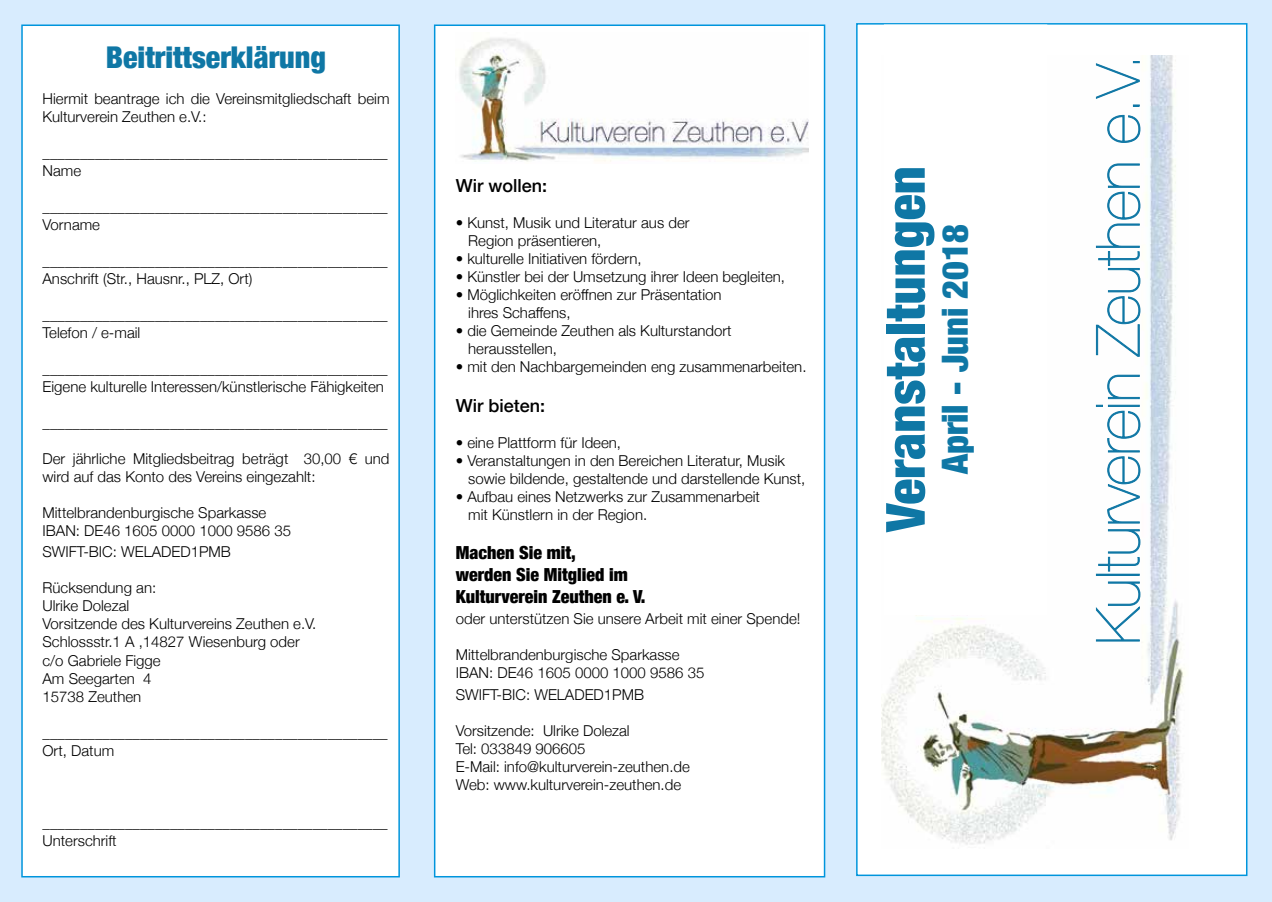
<style>
.page{position:relative;width:1272px;height:902px;background:#fff}
.page>*{position:absolute;margin:0;border:0;box-sizing:border-box;transform-origin:0 0}
.t1{font:200 60px "Helvetica Neue";color:#0f77a5}
.t2{font:900 condensed 54px "Helvetica Neue";color:#0f77a5}
.t3{font:900 condensed 36px "Helvetica Neue";color:#0f77a5}
.t4{font:900 condensed 30px "Helvetica Neue";color:#0f77a5}
.t5{font:900 condensed 18px/21.6px "Helvetica Neue";color:#000}
.t6{font:500 18px "Helvetica Neue";color:#000}
.t7{font:300 15px/18px "Helvetica Neue";color:#000}
</style>
<div class="page">
<div style="left:0;top:0;width:416px;height:901px;background:#d8ecfe"></div>
<div style="left:416px;top:0;width:855px;height:901px;background:#d8ecfe"></div>
<div style="left:21px;top:24px;width:379px;height:853px;background:#fff;border:2px solid #0095dc"></div>
<div style="left:434px;top:24px;width:391px;height:853px;background:#fff;border:2px solid #0095dc"></div>
<div style="left:856px;top:23px;width:391px;height:853px;background:#fff;border:2px solid #0095dc"></div>
<img style="left:459px;top:38px;width:349px;height:124px">
<img style="left:882px;top:56px;width:303px;height:789px">
<div style="left:883px;top:24px;width:164px;height:591px;background:#fff"></div>
<svg style="left:1095px;top:581px;width:45px;height:60px"></svg>
<div style="left:1095px;top:573px;width:44px;height:2px;border:1px solid #0f77a5"></div>
<svg style="left:1095px;top:405px;width:45px;height:167px"></svg>
<div style="left:1107px;top:405px;width:32px;height:2px;border:1px solid #0f77a5"></div>
<svg style="left:1106px;top:374px;width:33px;height:25px"></svg>
<svg style="left:1095px;top:163px;width:45px;height:194px"></svg>
<svg style="left:1106px;top:115px;width:34px;height:28px"></svg>
<svg style="left:1095px;top:61px;width:44px;height:38px"></svg>
<h3 class="t4" style="left:106px;top:32px;width:222px">Beitrittserklärung</h3>
<p class="t7" style="left:43px;top:88px;width:348px">Hiermit beantrage ich die Vereinsmitgliedschaft beim<br>Kulturverein Zeuthen e.V.:</p>
<p class="t7" style="left:43px;top:142px;width:346px">______________________________________________<br>Name</p>
<p class="t7" style="left:43px;top:196px;width:346px">______________________________________________<br>Vorname</p>
<p class="t7" style="left:43px;top:250px;width:346px">______________________________________________<br>Anschrift (Str., Hausnr., PLZ, Ort)</p>
<p class="t7" style="left:43px;top:304px;width:346px">______________________________________________<br>Telefon / e-mail</p>
<p class="t7" style="left:43px;top:358px;width:346px">______________________________________________<br>Eigene kulturelle Interessen/künstlerische Fähigkeiten</p>
<p class="t7" style="left:43px;top:412px;width:346px">______________________________________________</p>
<p class="t7" style="left:43px;top:448px;width:348px">Der jährliche Mitgliedsbeitrag beträgt 30,00 € und wird auf das Konto des Vereins eingezahlt:</p>
<p class="t7" style="left:43px;top:502px;width:250px">Mittelbrandenburgische Sparkasse<br>IBAN: DE46 1605 0000 1000 9586 35</p>
<p class="t7" style="left:43px;top:542px;width:190px">SWIFT-BIC: WELADED1PMB</p>
<p class="t7" style="left:43px;top:578px;width:275px">Rücksendung an:<br>Ulrike Dolezal<br>Vorsitzende des Kulturvereins Zeuthen e.V.<br>Schlossstr.1 A ,14827 Wiesenburg oder c/o Gabriele Figge<br>Am Seegarten 4<br>15738 Zeuthen</p>
<p class="t7" style="left:43px;top:740px;width:73px">Ort, Datum</p>
<p class="t7" style="left:43px;top:830px;width:76px">Unterschrift</p>
<p class="t6" style="left:455px;top:171px;width:93px">Wir wollen:</p>
<p class="t7" style="left:468px;top:212px;width:223px;text-indent:-13px">• Kunst, Musik und Literatur aus der<br>Region präsentieren,</p>
<p class="t7" style="left:455px;top:248px;width:187px">• kulturelle Initiativen fördern,</p>
<p class="t7" style="left:455px;top:266px;width:331px">• Künstler bei der Umsetzung ihrer Ideen begleiten,</p>
<p class="t7" style="left:468px;top:284px;width:255px;text-indent:-13px">• Möglichkeiten eröffnen zur Präsentation ihres Schaffens,</p>
<p class="t7" style="left:468px;top:320px;width:265px;text-indent:-13px">• die Gemeinde Zeuthen als Kulturstandort herausstellen,</p>
<p class="t7" style="left:455px;top:356px;width:352px">• mit den Nachbargemeinden eng zusammenarbeiten.</p>
<p class="t6" style="left:455px;top:391px;width:91px">Wir bieten:</p>
<p class="t7" style="left:455px;top:432px;width:167px">• eine Plattform für Ideen,</p>
<p class="t7" style="left:468px;top:450px;width:338px;text-indent:-13px">• Veranstaltungen in den Bereichen Literatur, Musik sowie bildende, gestaltende und darstellende Kunst,</p>
<p class="t7" style="left:468px;top:486px;width:293px;text-indent:-13px">• Aufbau eines Netzwerks zur Zusammenarbeit mit Künstlern in der Region.</p>
<p class="t5" style="left:455px;top:541px;width:191px">Machen Sie mit,<br>werden Sie Mitglied im<br>Kulturverein Zeuthen e. V.</p>
<p class="t7" style="left:455px;top:608px;width:346px">oder unterstützen Sie unsere Arbeit mit einer Spende!</p>
<p class="t7" style="left:455px;top:644px;width:250px">Mittelbrandenburgische Sparkasse<br>IBAN: DE46 1605 0000 1000 9586 35</p>
<p class="t7" style="left:455px;top:684px;width:190px">SWIFT-BIC: WELADED1PMB</p>
<p class="t7" style="left:455px;top:720px;width:236px">Vorsitzende: Ulrike Dolezal<br>Tel: 033849 906605<br>E-Mail: info@kulturverein-zeuthen.de<br>Web: www.kulturverein-zeuthen.de</p>
<h2 class="t2" style="left:861px;top:532px;width:367px;rotate:-90deg">Veranstaltungen</h2>
<h3 class="t3" style="left:925px;top:474px;width:252px;rotate:-90deg">April - Juni 2018</h3>
<h1 class="t1" style="left:1071px;top:644px;width:592px;rotate:-90deg">Kulturverein Zeuthen e.V.</h1>
</div>
